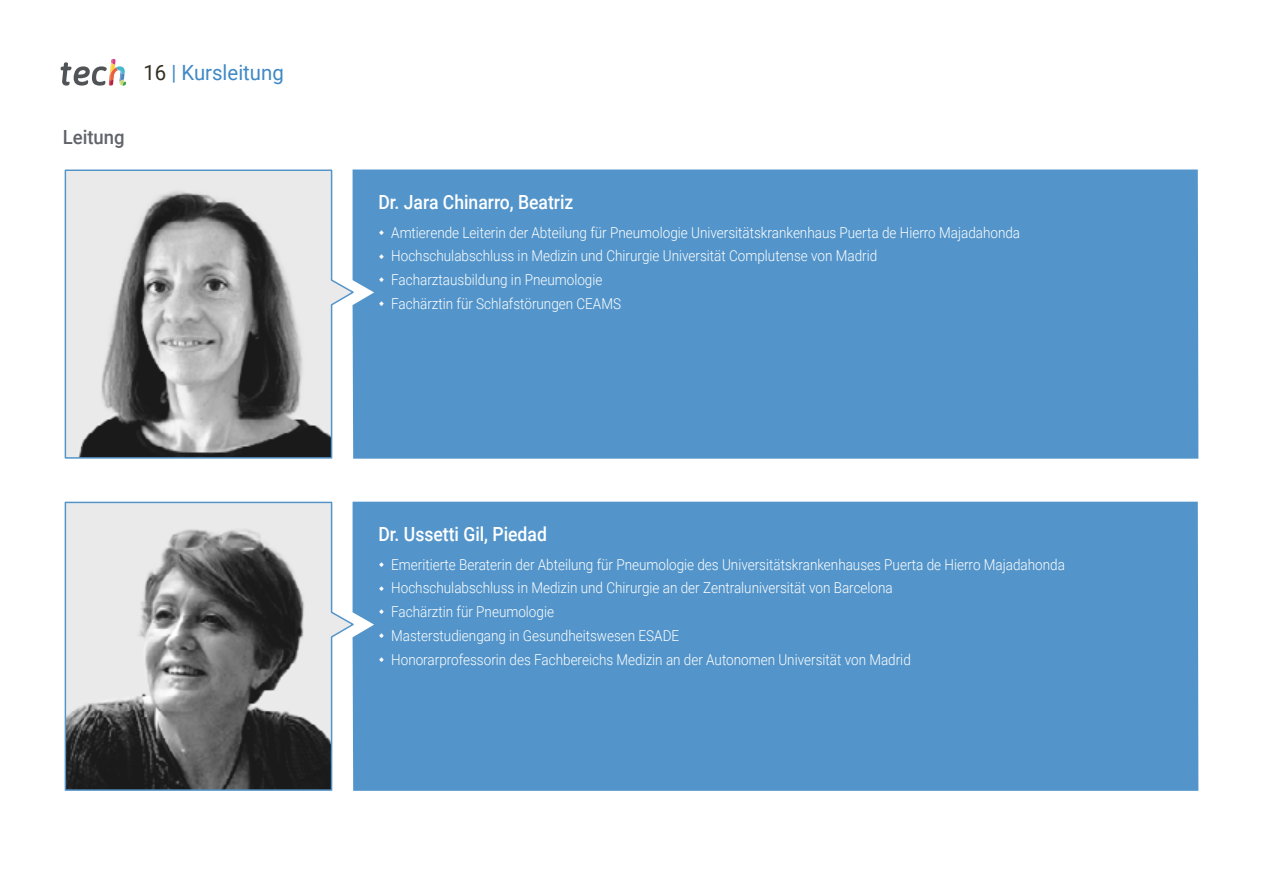
<style>
.page{position:relative;width:1263px;height:893px;background:#fff}
.page>*{position:absolute;margin:0;border:0;box-sizing:border-box;transform-origin:0 0}
.t1{font:21px "Roboto";color:#4089c5}
.t2{font:500 19.5px "Roboto";color:#fff;scale:.9 1}
.t3{font:500 19.5px "Roboto";color:#61646a;scale:.95 1}
.t4{font:300 15px/23.7px "Roboto";color:#fff;scale:.9 1}
.s1{color:#312e20}
</style>
<div class="page">
<svg style="left:61px;top:59px;width:65px;height:27px"></svg>
<div style="left:356px;top:169px;width:842px;height:290px;background:#5395ca"></div>
<div style="left:356px;top:502px;width:842px;height:289px;background:#5395ca"></div>
<svg style="left:64px;top:169px;width:292px;height:290px;background:#aaacad"></svg>
<svg style="left:64px;top:501px;width:292px;height:290px;background:#96989a"></svg>
<svg style="left:379px;top:230px;width:5px;height:5px"></svg>
<svg style="left:379px;top:254px;width:5px;height:5px"></svg>
<svg style="left:379px;top:277px;width:5px;height:5px"></svg>
<svg style="left:379px;top:301px;width:5px;height:5px"></svg>
<svg style="left:379px;top:562px;width:5px;height:5px"></svg>
<svg style="left:379px;top:586px;width:5px;height:5px"></svg>
<svg style="left:379px;top:610px;width:5px;height:5px"></svg>
<svg style="left:379px;top:633px;width:5px;height:5px"></svg>
<svg style="left:379px;top:657px;width:5px;height:5px"></svg>
<h2 class="t3" style="left:63px;top:123px;width:67px">Leitung</h2>
<h1 class="t1" style="left:144px;top:57px;width:142px"><span class="s1">16</span> | Kursleitung</h1>
<h2 class="t2" style="left:378px;top:188px;width:218px">Dr. Jara Chinarro, Beatriz</h2>
<p class="t4" style="left:391px;top:220px;width:700px">Amtierende Leiterin der Abteilung für Pneumologie Universitätskrankenhaus Puerta de Hierro Majadahonda Hochschulabschluss in Medizin und Chirurgie Universität Complutense von Madrid<br>Facharztausbildung in Pneumologie<br>Fachärztin für Schlafstörungen CEAMS</p>
<h2 class="t2" style="left:378px;top:520px;width:189px">Dr. Ussetti Gil, Piedad</h2>
<p class="t4" style="left:391px;top:552px;width:750px">Emeritierte Beraterin der Abteilung für Pneumologie des Universitätskrankenhauses Puerta de Hierro Majadahonda Hochschulabschluss in Medizin und Chirurgie an der Zentraluniversität von Barcelona<br>Fachärztin für Pneumologie<br>Masterstudiengang in Gesundheitswesen ESADE<br>Honorarprofessorin des Fachbereichs Medizin an der Autonomen Universität von Madrid</p>
</div>
